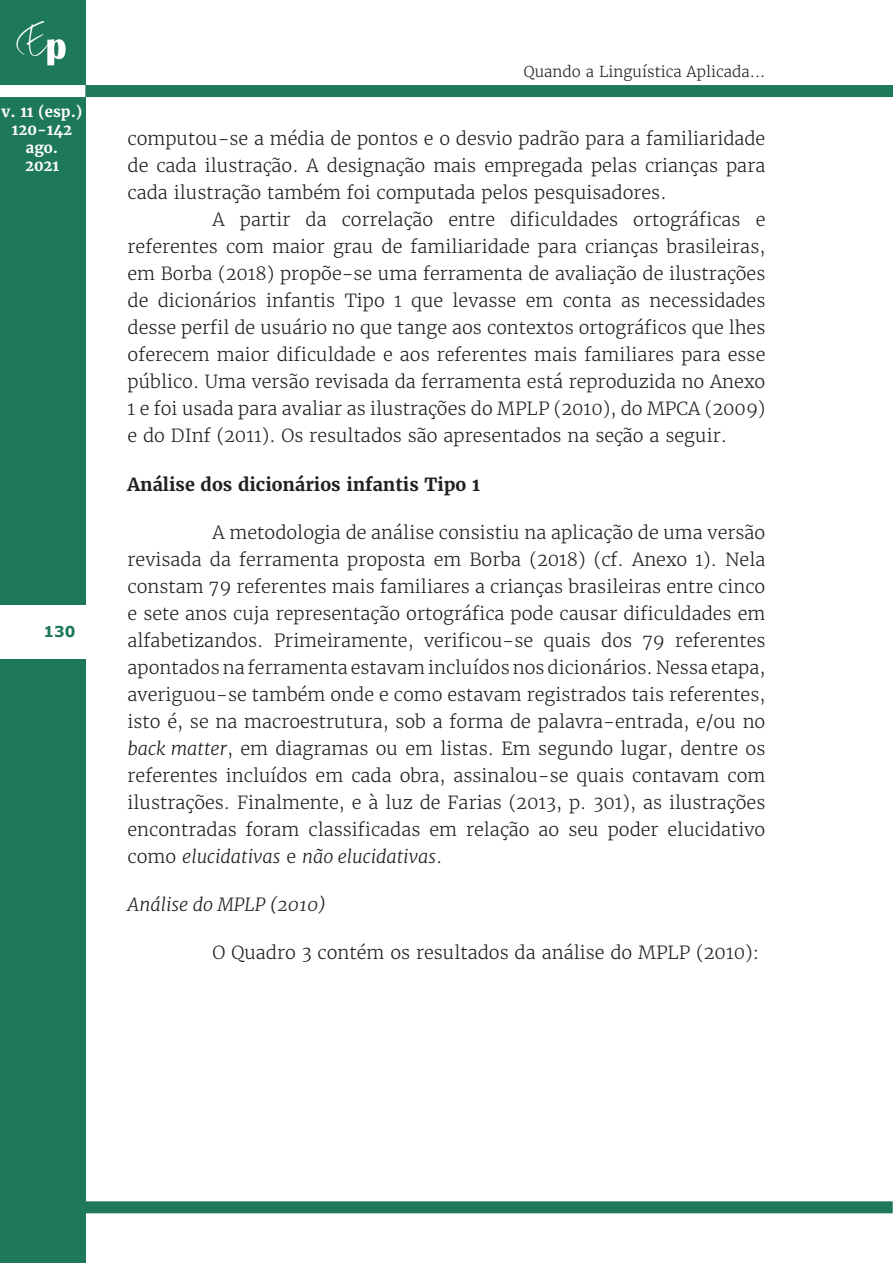
<style>
.page{position:relative;width:893px;height:1263px;background:#fff}
.page>*{position:absolute;margin:0;border:0;box-sizing:border-box;transform-origin:0 0}
.Corpo_do_artigo{font:300 18px/27px "Merriweather";color:#231f20;text-align:justify}
.Título_de_seção_prim{font:700 18px "Merriweather";color:#231f20}
.Título_de_seção_secu{font:italic 300 18px "Merriweather";color:#231f20}
.t1{font:300 15px "Merriweather";color:#231f20}
.t2{font:700 15px/18px "Merriweather";color:#fff;text-align:center}
.t3{font:700 15px "Verdana";color:#1e785a}
.s1{font-style:italic}
</style>
<div class="page">
<div style="left:0;top:0;width:85px;height:1263px;background:#1e785a"></div>
<img style="left:16px;top:21px;width:50px;height:45px">
<div style="left:85px;top:85px;width:808px;height:12px;background:#1e785a"></div>
<div style="left:0;top:85px;width:85px;height:12px;background:#fff"></div>
<div style="left:0;top:605px;width:85px;height:53px;background:#fff"></div>
<div style="left:84px;top:1201px;width:809px;height:12px;background:#1e785a"></div>
<p class="t2" style="left:2px;top:102px;width:83px">v. 11 (esp.)<br>120-142 ago.<br>2021</p>
<p class="t3" style="left:44px;top:622px;width:33px">130</p>
<p class="t1" style="left:524px;top:62px;width:243px">Quando a Linguística Aplicada...</p>
<p class="Corpo_do_artigo" style="left:128px;top:125px;width:639px">computou-se a média de pontos e o desvio padrão para a familiaridade de cada ilustração. A designação mais empregada pelas crianças para cada ilustração também foi computada pelos pesquisadores.</p>
<p class="Corpo_do_artigo" style="left:128px;top:206px;width:639px;text-indent:85px">A partir da correlação entre dificuldades ortográficas e referentes com maior grau de familiaridade para crianças brasileiras, em Borba (2018) propõe-se uma ferramenta de avaliação de ilustrações de dicionários infantis Tipo 1 que levasse em conta as necessidades desse perfil de usuário no que tange aos contextos ortográficos que lhes oferecem maior dificuldade e aos referentes mais familiares para esse público. Uma versão revisada da ferramenta está reproduzida no Anexo 1 e foi usada para avaliar as ilustrações do MPLP (2010), do MPCA (2009) e do DInf (2011). Os resultados são apresentados na seção a seguir.</p>
<p class="Título_de_seção_prim" style="left:128px;top:473px;width:354px">Análise dos dicionários infantis Tipo 1</p>
<p class="Corpo_do_artigo" style="left:128px;top:519px;width:639px;text-indent:85px">A metodologia de análise consistiu na aplicação de uma versão revisada da ferramenta proposta em Borba (2018) (cf. Anexo 1). Nela constam 79 referentes mais familiares a crianças brasileiras entre cinco e sete anos cuja representação ortográfica pode causar dificuldades em alfabetizandos. Primeiramente, verificou-se quais dos 79 referentes apontados na ferramenta estavam incluídos nos dicionários. Nessa etapa, averiguou-se também onde e como estavam registrados tais referentes, isto é, se na macroestrutura, sob a forma de palavra-entrada, e/ou no <span class="s1">back matter</span>, em diagramas ou em listas. Em segundo lugar, dentre os referentes incluídos em cada obra, assinalou-se quais contavam com ilustrações. Finalmente, e à luz de Farias (2013, p. 301), as ilustrações encontradas foram classificadas em relação ao seu poder elucidativo como <span class="s1">elucidativas</span> e <span class="s1">não elucidativas</span>.</p>
<p class="Título_de_seção_secu" style="left:128px;top:893px;width:200px">Análise do MPLP (2010)</p>
<p class="Corpo_do_artigo" style="left:213px;top:939px;width:548px">O Quadro 3 contém os resultados da análise do MPLP (2010):</p>
</div>
